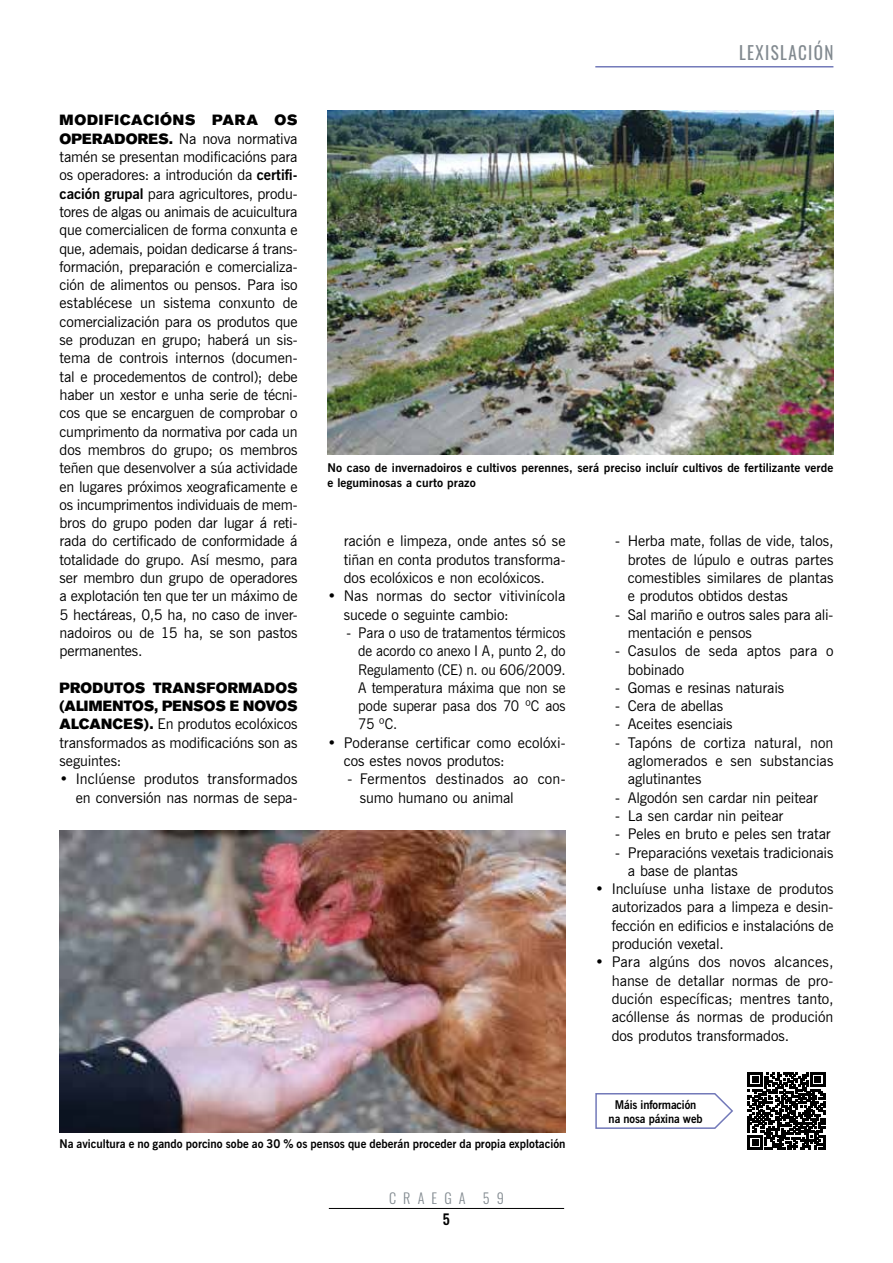
<style>
.page{position:relative;width:893px;height:1263px;background:#fff}
.page>*{position:absolute;margin:0;border:0;box-sizing:border-box;transform-origin:0 0}
.t1{font:18px "Oswald";letter-spacing:.08em;color:#828a90;scale:.95 1}
.t2{font:14.7px/18.3px "News Gothic BT";letter-spacing:-.005em;color:#000;text-align:justify}
.t3{font:14.7px/18.3px "News Gothic BT";letter-spacing:-.005em;color:#000;text-align:justify;scale:.95 1}
.t4{font:14.7px/18.3px "Akzidenz Grotesk BE Super";letter-spacing:.02em;color:#000}
.t5{font:14.7px "Akzidenz Grotesk BE Super";letter-spacing:.055em;color:#000}
.t6{font:300 14.25px "Oswald";letter-spacing:.5em;color:#828a90}
.t7{font:500 14.25px "Oswald";color:#000}
.t8{font:700 12px/15px "News Gothic BT";color:#000}
.t9{font:700 12px "News Gothic BT";color:#000;scale:.96 1}
.t10{font:700 12px/13.5px "News Gothic BT";color:#000;text-align:center;scale:.93 1}
.s1{font-family:"Akzidenz Grotesk BE Super"}
.s2{font-weight:700}
.s3{font-size:15px}
</style>
<div class="page">
<hr style="left:329px;top:1208px;width:235px;height:1px;background:#000">
<img style="left:327px;top:111px;width:506px;height:344px">
<hr style="left:595px;top:66px;width:238px;height:2px;background:#7279b9">
<svg style="left:595px;top:1093px;width:138px;height:36px"></svg>
<svg style="left:748px;top:1072px;width:77px;height:77px"></svg>
<img style="left:60px;top:830px;width:506px;height:302px">
<p class="t5" style="left:60px;top:112px;width:240px">MODIFICACIÓNS PARA OS</p>
<p class="t2" style="left:60px;top:129px;width:240px"><span class="s1">OPERADORES.</span> Na nova normativa tamén se presentan modificacións para os operadores: a introdución da <span class="s2">certifi&shy;cación grupal</span> para agricultores, produ&shy;tores de algas ou animais de acuicultura que comercialicen de forma conxunta e que, ademais, poidan dedicarse á trans&shy;formación, preparación e comercializa&shy;ción de alimentos ou pensos. Para iso establécese un sistema conxunto de comercialización para os produtos que se produzan en grupo; haberá un sis&shy;tema de controis internos (documen&shy;tal e procedementos de control); debe haber un xestor e unha serie de técni&shy;cos que se encarguen de comprobar o cumprimento da normativa por cada un dos membros do grupo; os membros teñen que desenvolver a súa actividade en lugares próximos xeograficamente e os incumprimentos individuais de mem&shy;bros do grupo poden dar lugar á reti&shy;rada do certificado de conformidade á totalidade do grupo. Así mesmo, para ser membro dun grupo de operadores a explotación ten que ter un máximo de 5 hectáreas, 0,5 ha, no caso de inver&shy;nadoiros ou de 15 ha, se son pastos permanentes.</p>
<p class="t4" style="left:60px;top:679px;width:240px">PRODUTOS TRANSFORMADOS (ALIMENTOS, PENSOS E NOVOS</p>
<p class="t2" style="left:60px;top:715px;width:240px"><span class="s1">ALCANCES).</span> En produtos ecolóxicos transformados as modificacións son as seguintes:</p>
<p class="t2" style="left:60px;top:770px;width:240px;text-align:right"><span class="s3">•</span> Inclúense produtos transformados en conversión nas normas de sepa-</p>
<p class="t1" style="left:739px;top:36px;width:101px">LEXISLACIÓN</p>
<p class="t8" style="left:327px;top:460px;width:507px">No caso de invernadoiros e cultivos perennes, será preciso incluír cultivos de fertilizante verde e leguminosas a curto prazo</p>
<p class="t2" style="left:344px;top:532px;width:223px">ración e limpeza, onde antes só se tiñan en conta produtos transforma&shy;dos ecolóxicos e non ecolóxicos.</p>
<p class="t2" style="left:344px;top:587px;width:223px;text-indent:-16px"><span class="s3">•</span> Nas normas do sector vitivinícola sucede o seguinte cambio:</p>
<p class="t3" style="left:358px;top:623px;width:220px;text-indent:-12px"><span class="s3">-</span> Para o uso de tratamentos térmicos de acordo co anexo I A, punto 2, do Regulamento (CE) n. ou 606/2009.<br>A temperatura máxima que non se pode superar pasa dos 70 ºC aos 75 ºC.</p>
<p class="t2" style="left:344px;top:733px;width:223px;text-indent:-16px"><span class="s3">•</span> Poderanse certificar como ecolóxi&shy;cos estes novos produtos:</p>
<p class="t2" style="left:360px;top:770px;width:207px;text-indent:-12px"><span class="s3">-</span> Fermentos destinados ao con&shy;sumo humano ou animal</p>
<p class="t2" style="left:628px;top:532px;width:207px;text-indent:-12px"><span class="s3">-</span> Herba mate, follas de vide, talos, brotes de lúpulo e outras partes comestibles similares de plantas e produtos obtidos destas</p>
<p class="t2" style="left:628px;top:605px;width:207px;text-indent:-12px"><span class="s3">-</span> Sal mariño e outros sales para ali&shy;mentación e pensos</p>
<p class="t2" style="left:628px;top:642px;width:207px;text-indent:-12px"><span class="s3">-</span> Casulos de seda aptos para o bobinado</p>
<p class="t2" style="left:615px;top:678px;width:170px"><span class="s3">-</span> Gomas e resinas naturais</p>
<p class="t2" style="left:615px;top:697px;width:109px"><span class="s3">-</span> Cera de abellas</p>
<p class="t2" style="left:615px;top:715px;width:119px"><span class="s3">-</span> Aceites esenciais</p>
<p class="t2" style="left:628px;top:733px;width:207px;text-indent:-12px"><span class="s3">-</span> Tapóns de cortiza natural, non aglomerados e sen substancias aglutinantes</p>
<p class="t2" style="left:615px;top:788px;width:204px"><span class="s3">-</span> Algodón sen cardar nin peitear</p>
<p class="t2" style="left:615px;top:806px;width:170px"><span class="s3">-</span> La sen cardar nin peitear</p>
<p class="t2" style="left:615px;top:825px;width:217px"><span class="s3">-</span> Peles en bruto e peles sen tratar</p>
<p class="t2" style="left:628px;top:843px;width:207px;text-indent:-12px"><span class="s3">-</span> Preparacións vexetais tradicionais a base de plantas</p>
<p class="t2" style="left:612px;top:880px;width:223px;text-indent:-16px"><span class="s3">•</span> Incluíuse unha listaxe de produtos autorizados para a limpeza e desin&shy;fección en edificios e instalacións de produción vexetal.</p>
<p class="t2" style="left:612px;top:953px;width:223px;text-indent:-16px"><span class="s3">•</span> Para algúns dos novos alcances, hanse de detallar normas de pro&shy;dución específicas; mentres tanto, acóllense ás normas de produción dos produtos transformados.</p>
<p class="t10" style="left:609px;top:1098px;width:103px">Máis información na nosa páxina web</p>
<p class="t9" style="left:60px;top:1136px;width:529px">Na avicultura e no gando porcino sobe ao 30 % os pensos que deberán proceder da propia explotación</p>
<p class="t6" style="left:389px;top:1185px;width:116px">CRAEGA 59</p>
<p class="t7" style="left:443px;top:1206px;width:9px">5</p>
</div>
